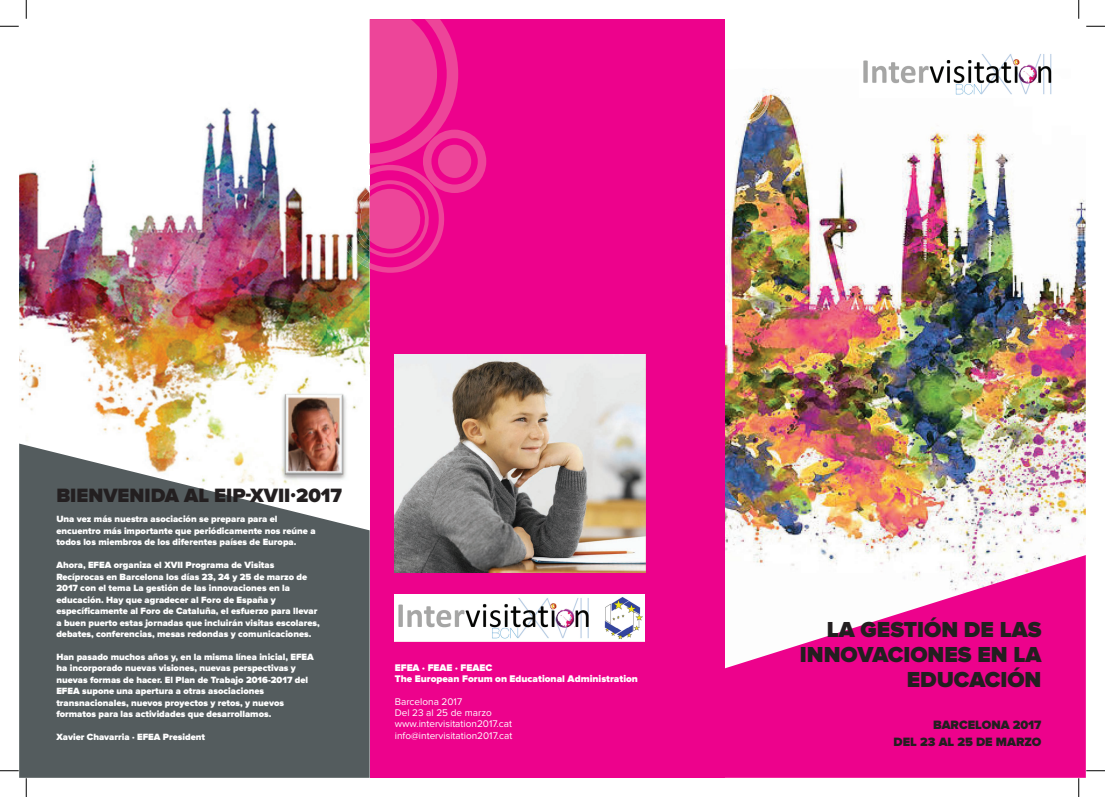
<style>
.page{position:relative;width:1105px;height:797px;background:#fff}
.page>*{position:absolute;margin:0;border:0;box-sizing:border-box;transform-origin:0 0}
.t1{font:900 22.5px/24.8px "Proxima Nova";color:#231f20;text-align:right}
.t2{font:900 20px "Proxima Nova";color:#231f20}
.t3{font:900 12.5px/17.2px "Proxima Nova";color:#231f20;text-align:right}
.t4{font:10px/11.2px "Proxima Nova";color:#fff}
.t5{font:900 10px/11.2px "Proxima Nova";color:#fff}
.t6{font:900 9.38px/11.5px "Proxima Nova";color:#fff}
</style>
<div class="page">
<img style="left:725px;top:94px;width:280px;height:233px">
<img style="left:1005px;top:154px;width:81px;height:401px">
<img style="left:725px;top:327px;width:281px;height:228px">
<svg style="left:725px;top:555px;width:361px;height:222px;fill:#ed028c"></svg>
<img style="left:19px;top:107px;width:307px;height:336px">
<img style="left:326px;top:168px;width:44px;height:275px">
<img style="left:725px;top:88px;width:48px;height:35px">
<div style="left:370px;top:19px;width:355px;height:758px;background:#ed028c"></div>
<img style="left:330px;top:169px;width:40px;height:99px">
<img style="left:347px;top:186px;width:23px;height:65px">
<img style="left:357px;top:197px;width:13px;height:43px">
<img style="left:276px;top:107px;width:94px;height:58px">
<img style="left:298px;top:19px;width:72px;height:125px">
<svg style="left:370px;top:19px;width:116px;height:254px"></svg>
<svg style="left:19px;top:443px;width:351px;height:334px;background:#686e6f"></svg>
<img style="left:395px;top:354px;width:250px;height:218px">
<img style="left:395px;top:595px;width:250px;height:46px">
<img style="left:859px;top:54px;width:193px;height:43px">
<svg style="left:0;top:25px;width:19px;height:2px"></svg>
<svg style="left:1086px;top:25px;width:19px;height:2px"></svg>
<svg style="left:0;top:770px;width:19px;height:1px"></svg>
<svg style="left:1086px;top:770px;width:19px;height:1px"></svg>
<svg style="left:25px;top:0;width:2px;height:19px"></svg>
<svg style="left:25px;top:778px;width:2px;height:19px"></svg>
<svg style="left:1078px;top:0;width:1px;height:19px"></svg>
<svg style="left:1078px;top:778px;width:1px;height:19px"></svg>
<h2 class="t2" style="left:56px;top:483px;width:287px">BIENVENIDA AL EIP-XVII·2017</h2>
<p class="t6" style="left:56px;top:514px;width:261px">Una vez más nuestra asociación se prepara para el encuentro más importante que periódicamente nos reúne a todos los miembros de los diferentes países de Europa.</p>
<p class="t6" style="left:56px;top:559px;width:265px">Ahora, EFEA organiza el XVII Programa de Visitas Recíprocas en Barcelona los días 23, 24 y 25 de marzo de 2017 con el tema La gestión de las innovaciones en la educación. Hay que agradecer al Foro de España y específicamente al Foro de Cataluña, el esfuerzo para llevar a buen puerto estas jornadas que incluirán visitas escolares, debates, conferencias, mesas redondas y comunicaciones.</p>
<p class="t6" style="left:56px;top:651px;width:259px">Han pasado muchos años y, en la misma línea inicial, EFEA ha incorporado nuevas visiones, nuevas perspectivas y nuevas formas de hacer. El Plan de Trabajo 2016-2017 del EFEA supone una apertura a otras asociaciones transnacionales, nuevos proyectos y retos, y nuevos formatos para las actividades que desarrollamos.</p>
<p class="t6" style="left:56px;top:731px;width:150px">Xavier Chavarria · EFEA President</p>
<p class="t5" style="left:395px;top:662px;width:245px">EFEA · FEAE · FEAEC<br>The European Forum on Educational Administration</p>
<p class="t4" style="left:395px;top:696px;width:119px">Barcelona 2017<br>Del 23 al 25 de marzo www.intervisitation2017.cat info@intervisitation2017.cat</p>
<h1 class="t1" style="left:800px;top:618px;width:243px">LA GESTIÓN DE LAS<br>INNOVACIONES EN LA<br>EDUCACIÓN</h1>
<h3 class="t3" style="left:893px;top:716px;width:149px">BARCELONA 2017<br>DEL 23 AL 25 DE MARZO</h3>
</div>
